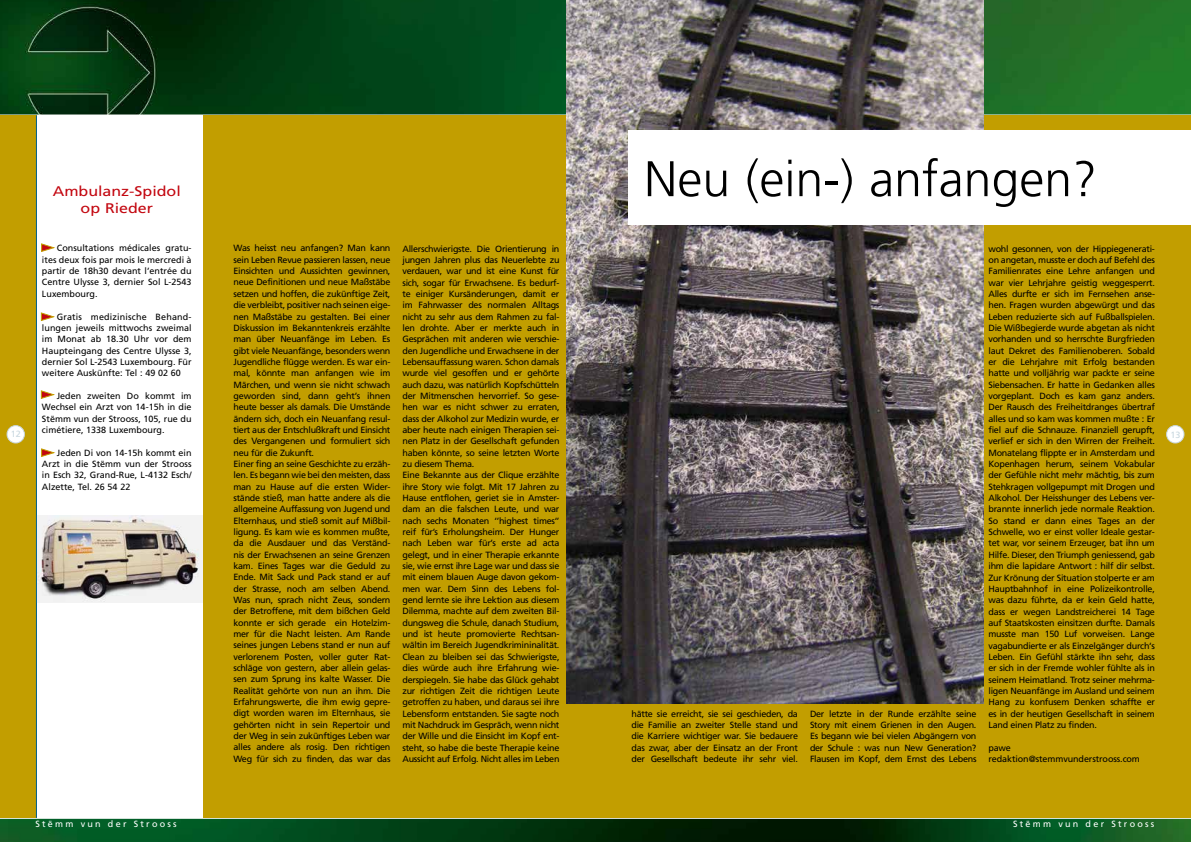
<style>
.page{position:relative;width:1191px;height:842px;background:#fff}
.page>*{position:absolute;margin:0;border:0;box-sizing:border-box;transform-origin:0 0}
.t1{font:300 50px "Frutiger";color:#000}
.t2{font:14px/16.8px "Frutiger";color:#c30710;text-align:center;scale:1.14 1}
.t3{font:9px/11.3px "Frutiger";letter-spacing:-.03em;color:#000;text-align:justify}
.t4{font:9px "Frutiger";letter-spacing:.25em;color:#fff}
.t5{font:9px/11.3px "Frutiger";letter-spacing:-.01em;color:#000}
.t6{font:9px "Frutiger";color:#c8d7df}
</style>
<div class="page">
<svg style="left:0;top:0;width:1191px;height:115px;background:#0c4d1b"></svg>
<svg style="left:0;top:818px;width:1191px;height:24px;background:#0c471e"></svg>
<div style="left:0;top:115px;width:595px;height:703px;background:#c29e00"></div>
<div style="left:595px;top:115px;width:596px;height:703px;background:#c29e00"></div>
<div style="left:37px;top:115px;width:165px;height:703px;background:#fff"></div>
<img style="left:37px;top:515px;width:165px;height:87px">
<svg style="left:40px;top:390px;width:15px;height:9px"></svg>
<svg style="left:40px;top:312px;width:15px;height:9px"></svg>
<svg style="left:41px;top:448px;width:14px;height:9px"></svg>
<hr style="left:36px;top:115px;width:1px;height:703px;background:#00618e">
<div style="left:1166px;top:426px;width:18px;height:17px;background:#fff;border-radius:50%"></div>
<div style="left:1166px;top:425px;width:18px;height:18px;border:1px solid #c8d7df;border-radius:50%"></div>
<div style="left:7px;top:426px;width:17px;height:17px;background:#fff;border-radius:50%"></div>
<div style="left:7px;top:425px;width:18px;height:18px;border:1px solid #c8d7df;border-radius:50%"></div>
<svg style="left:41px;top:243px;width:14px;height:9px"></svg>
<img style="left:566px;top:0;width:418px;height:703px">
<div style="left:628px;top:130px;width:563px;height:94px;background:#fff"></div>
<h1 class="t1" style="left:644px;top:151px;width:454px">Neu (ein-) anfangen?</h1>
<h2 class="t2" style="left:53px;top:183px;width:114px">Ambulanz-Spidol op Rieder</h2>
<p class="t3" style="left:42px;top:243px;width:151px;text-indent:15px">Consultations médicales gratu&shy;ites deux fois par mois le mercredi à partir de 18h30 devant l’entrée du Centre Ulysse 3, dernier Sol L-2543<br>Luxembourg.</p>
<p class="t3" style="left:42px;top:311px;width:151px;text-indent:15px">Gratis medizinische Behand&shy;lungen jeweils mittwochs zweimal im Monat ab 18.30 Uhr vor dem Haupteingang des Centre Ulysse 3, dernier Sol L-2543 Luxembourg. Für weitere Auskünfte: Tel : 49 02 60</p>
<p class="t3" style="left:42px;top:390px;width:151px;text-indent:15px">Jeden zweiten Do kommt im Wechsel ein Arzt von 14-15h in die Stëmm vun der Strooss, 105, rue du cimétiere, 1338 Luxembourg.</p>
<p class="t3" style="left:42px;top:447px;width:151px;text-indent:15px">Jeden Di von 14-15h kommt ein Arzt in die Stëmm vun der Strooss in Esch 32, Grand-Rue, L-4132 Esch/ Alzette, Tel. 26 54 22</p>
<p class="t3" style="left:233px;top:243px;width:159px;text-align:left">Was heisst neu anfangen? Man kann sein Leben Revue passieren lassen, neue Einsichten und Aussichten gewinnen, neue Definitionen und neue Maßstäbe setzen und hoffen, die zukünftige Zeit, die verbleibt, positiver nach seinen eige&shy;nen Maßstäbe zu gestalten. Bei einer Diskussion im Bekanntenkreis erzählte man über Neuanfänge im Leben. Es gibt viele Neuanfänge, besonders wenn Jugendliche flügge werden. Es war ein&shy;mal, könnte man anfangen wie im Märchen, und wenn sie nicht schwach geworden sind, dann geht’s ihnen heute besser als damals. Die Umstände ändern sich, doch ein Neuanfang resul&shy;tiert aus der Entschlußkraft und Einsicht des Vergangenen und formuliert sich neu für die Zukunft.<br>Einer fing an seine Geschichte zu erzäh&shy;len. Es begann wie bei den meisten, dass man zu Hause auf die ersten Wider&shy;stände stieß, man hatte andere als die allgemeine Auffassung von Jugend und Elternhaus, und stieß somit auf Mißbil&shy;ligung. Es kam wie es kommen mußte, da die Ausdauer und das Verständ&shy;nis der Erwachsenen an seine Grenzen kam. Eines Tages war die Geduld zu Ende. Mit Sack und Pack stand er auf der Strasse, noch am selben Abend.<br>Was nun, sprach nicht Zeus, sondern der Betroffene, mit dem bißchen Geld konnte er sich gerade ein Hotelzim&shy;mer für die Nacht leisten. Am Rande seines jungen Lebens stand er nun auf verlorenem Posten, voller guter Rat&shy;schläge von gestern, aber allein gelas&shy;sen zum Sprung ins kalte Wasser. Die Realität gehörte von nun an ihm. Die Erfahrungswerte, die ihm ewig gepre&shy;digt worden waren im Elternhaus, sie gehörten nicht in sein Repertoir und der Weg in sein zukünftiges Leben war alles andere als rosig. Den richtigen Weg für sich zu finden, das war das</p>
<p class="t3" style="left:402px;top:243px;width:158px;text-align:left">Allerschwierigste. Die Orientierung in jungen Jahren plus das Neuerlebte zu verdauen, war und ist eine Kunst für sich, sogar für Erwachsene. Es bedurf&shy;te einiger Kursänderungen, damit er im Fahrwasser des normalen Alltags nicht zu sehr aus dem Rahmen zu fal&shy;len drohte. Aber er merkte auch in Gesprächen mit anderen wie verschie&shy;den Jugendliche und Erwachsene in der Lebensauffassung waren. Schon damals wurde viel gesoffen und er gehörte auch dazu, was natürlich Kopfschütteln der Mitmenschen hervorrief. So gese&shy;hen war es nicht schwer zu erraten, dass der Alkohol zur Medizin wurde, er aber heute nach einigen Therapien sei&shy;nen Platz in der Gesellschaft gefunden haben könnte, so seine letzten Worte zu diesem Thema.<br>Eine Bekannte aus der Clique erzählte ihre Story wie folgt. Mit 17 Jahren zu Hause entflohen, geriet sie in Amster&shy;dam an die falschen Leute, und war nach sechs Monaten ‘’highest times‘’ reif für’s Erholungsheim. Der Hunger nach Leben war für’s erste ad acta gelegt, und in einer Therapie erkannte sie, wie ernst ihre Lage war und dass sie mit einem blauen Auge davon gekom&shy;men war. Dem Sinn des Lebens fol&shy;gend lernte sie ihre Lektion aus diesem Dilemma, machte auf dem zweiten Bil&shy;dungsweg die Schule, danach Studium, und ist heute promovierte Rechtsan&shy;wältin im Bereich Jugendkrimininalität.<br>Clean zu bleiben sei das Schwierigste, dies würde auch ihre Erfahrung wie&shy;derspiegeln. Sie habe das Glück gehabt zur richtigen Zeit die richtigen Leute getroffen zu haben, und daraus sei ihre Lebensform entstanden. Sie sagte noch mit Nachdruck im Gespräch, wenn nicht der Wille und die Einsicht im Kopf ent&shy;steht, so habe die beste Therapie keine Aussicht auf Erfolg. Nicht alles im Leben</p>
<p class="t3" style="left:988px;top:243px;width:168px">wohl gesonnen, von der Hippiegenerati&shy;on angetan, musste er doch auf Befehl des Familienrates eine Lehre anfangen und war vier Lehrjahre geistig weggesperrt.<br>Alles durfte er sich im Fernsehen anse&shy;hen. Fragen wurden abgewürgt und das Leben reduzierte sich auf Fußballspielen.<br>Die Wißbegierde wurde abgetan als nicht vorhanden und so herrschte Burgfrieden laut Dekret des Familienoberen. Sobald er die Lehrjahre mit Erfolg bestanden hatte und volljährig war packte er seine Siebensachen. Er hatte in Gedanken alles vorgeplant. Doch es kam ganz anders.<br>Der Rausch des Freiheitdranges übertraf alles und so kam was kommen mußte : Er fiel auf die Schnauze. Finanziell gerupft, verlief er sich in den Wirren der Freiheit.<br>Monatelang flippte er in Amsterdam und Kopenhagen herum, seinem Vokabular der Gefühle nicht mehr mächtig, bis zum Stehkragen vollgepumpt mit Drogen und Alkohol. Der Heisshunger des Lebens ver&shy;brannte innerlich jede normale Reaktion.<br>So stand er dann eines Tages an der Schwelle, wo er einst voller Ideale gestar&shy;tet war, vor seinem Erzeuger, bat ihn um Hilfe. Dieser, den Triumph geniessend, gab ihm die lapidare Antwort : hilf dir selbst.<br>Zur Krönung der Situation stolperte er am Hauptbahnhof in eine Polizeikontrolle, was dazu führte, da er kein Geld hatte, dass er wegen Landstreicherei 14 Tage auf Staatskosten einsitzen durfte. Damals musste man 150 Luf vorweisen. Lange vagabundierte er als Einzelgänger durch‘s Leben. Ein Gefühl stärkte ihn sehr, dass er sich in der Fremde wohler fühlte als in seinem Heimatland. Trotz seiner mehrma&shy;ligen Neuanfänge im Ausland und seinem Hang zu konfusem Denken schaffte er es in der heutigen Gesellschaft in seinem Land einen Platz zu finden.</p>
<p class="t5" style="left:988px;top:742px;width:153px">pawe redaktion@stemmvunderstrooss.com</p>
<p class="t6" style="left:11px;top:429px;width:12px">12</p>
<p class="t6" style="left:1170px;top:429px;width:12px">13</p>
<p class="t3" style="left:631px;top:708px;width:168px">hätte sie erreicht, sie sei geschieden, da die Familie an zweiter Stelle stand und die Karriere wichtiger war. Sie bedauere das zwar, aber der Einsatz an der Front der Gesellschaft bedeute ihr sehr viel.</p>
<p class="t3" style="left:810px;top:708px;width:168px">Der letzte in der Runde erzählte seine Story mit einem Grienen in den Augen.<br>Es begann wie bei vielen Abgängern von der Schule : was nun New Generation?<br>Flausen im Kopf, dem Ernst des Lebens</p>
<p class="t4" style="left:35px;top:819px;width:143px">Stëmm vun der Strooss</p>
<p class="t4" style="left:1013px;top:819px;width:143px">Stëmm vun der Strooss</p>
</div>
